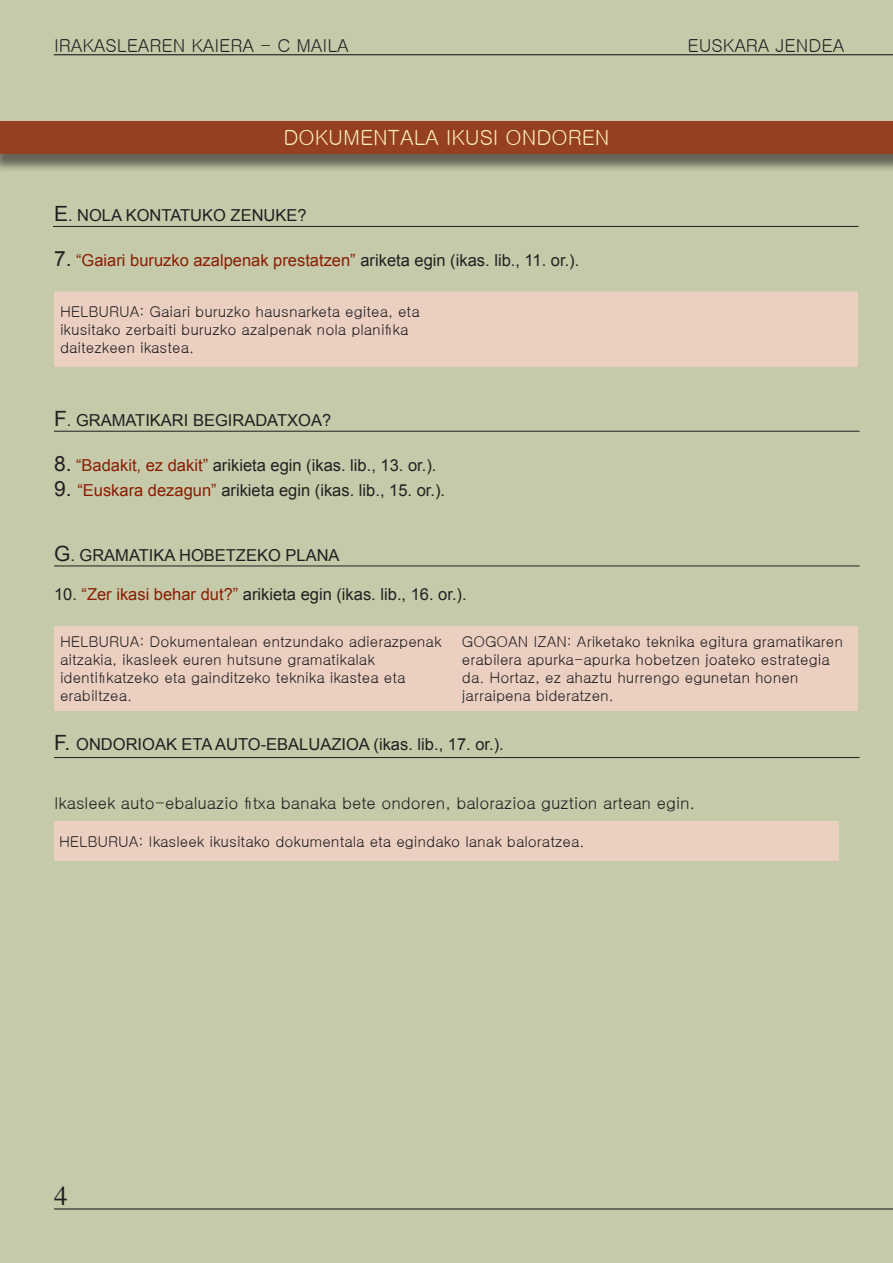
<style>
.page{position:relative;width:893px;height:1263px;background:#c5caaa}
.page>*{position:absolute;margin:0;border:0;box-sizing:border-box;transform-origin:0 0}
.t1{font:27px "Times";color:#231f20}
.t2{font:21px "Gulim";color:#feefbb}
.t3{font:18px "Gulim";color:#231f20}
.t4{font:16.5px "Arial";color:#231f20}
.t5{font:16.5px "Gulim";color:#231f20}
.t6{font:16.5px "Arial";color:#891d02}
.t7{font:15px/18px "Gulim";color:#231f20}
.s1{font-size:21px}
.s2{font-size:21px;color:#231f20}
.s3{color:#231f20}
.s4{color:#891d02}
</style>
<div class="page">
<hr style="left:54px;top:1208px;width:839px;height:1px;background:#231f20">
<hr style="left:54px;top:54px;width:839px;height:1px;background:#231f20">
<div style="left:54px;top:822px;width:785px;height:39px;background:#ebd0c2"></div>
<div style="left:0;top:123px;width:893px;height:50px;background:#231f20;opacity:.75"></div>
<div style="left:0;top:121px;width:893px;height:33px;background:#953f23"></div>
<div style="left:54px;top:292px;width:804px;height:75px;background:#ebd0c2"></div>
<div style="left:54px;top:626px;width:804px;height:85px;background:#ebd0c2"></div>
<hr style="left:53px;top:226px;width:805px;height:1px;background:#231f20">
<hr style="left:54px;top:566px;width:806px;height:1px;background:#231f20">
<hr style="left:54px;top:431px;width:806px;height:1px;background:#231f20">
<hr style="left:54px;top:757px;width:806px;height:1px;background:#231f20">
<p class="t3" style="left:54px;top:36px;width:296px">IRAKASLEAREN KAIERA - C MAILA</p>
<p class="t3" style="left:687px;top:37px;width:158px">EUSKARA JENDEA</p>
<p class="t2" style="left:283px;top:127px;width:328px">DOKUMENTALA IKUSI ONDOREN</p>
<p class="t4" style="left:54px;top:204px;width:254px"><span class="s1">E</span>. NOLA KONTATUKO ZENUKE?</p>
<p class="t6" style="left:54px;top:249px;width:527px"><span class="s2">7.</span> “Gaiari buruzko azalpenak prestatzen” <span class="s3">ariketa egin (ikas. lib., 11. or.).</span></p>
<p class="t7" style="left:60px;top:302px;width:361px">HELBURUA: Gaiari buruzko hausnarketa egitea, eta ikusitako zerbaiti buruzko azalpenak nola planifika</p>
<p class="t7" style="left:60px;top:338px;width:136px">daitezkeen ikastea.</p>
<p class="t4" style="left:54px;top:409px;width:279px"><span class="s1">F</span>. GRAMATIKARI BEGIRADATXOA?</p>
<p class="t4" style="left:54px;top:454px;width:384px"><span class="s1">8.</span> <span class="s4">“Badakit, ez dakit”</span> arikieta egin (ikas. lib., 13. or.).</p>
<p class="t4" style="left:54px;top:479px;width:393px"><span class="s1">9.</span> <span class="s4">“Euskara dezagun”</span> arikieta egin (ikas. lib., 15. or.).</p>
<p class="t4" style="left:54px;top:544px;width:287px"><span class="s1">G</span>. GRAMATIKA HOBETZEKO PLANA</p>
<p class="t4" style="left:54px;top:584px;width:414px">10. <span class="s4">“Zer ikasi behar dut?”</span> arikieta egin (ikas. lib., 16. or.).</p>
<p class="t7" style="left:60px;top:633px;width:383px">HELBURUA: Dokumentalean entzundako adierazpenak aitzakia, ikasleek euren hutsune gramatikalak</p>
<p class="t7" style="left:60px;top:669px;width:347px">identifikatzeko eta gainditzeko teknika ikastea eta erabiltzea.</p>
<p class="t7" style="left:462px;top:633px;width:383px">GOGOAN IZAN: Ariketako teknika egitura gramatikaren erabilera apurka-apurka hobetzen joateko estrategia da. Hortaz, ez ahaztu hurrengo egunetan honen jarraipena bideratzen.</p>
<p class="t4" style="left:54px;top:733px;width:451px"><span class="s1">F.</span> ONDORIOAK ETA AUTO-EBALUAZIOA (ikas. lib., 17. or.).</p>
<p class="t5" style="left:54px;top:795px;width:643px">Ikasleek auto-ebaluazio fitxa banaka bete ondoren, balorazioa guztion artean egin.</p>
<p class="t7" style="left:59px;top:833px;width:527px">HELBURUA: Ikasleek ikusitako dokumentala eta egindako lanak baloratzea.</p>
<h1 class="t1" style="left:54px;top:1171px;width:15px">4</h1>
</div>
